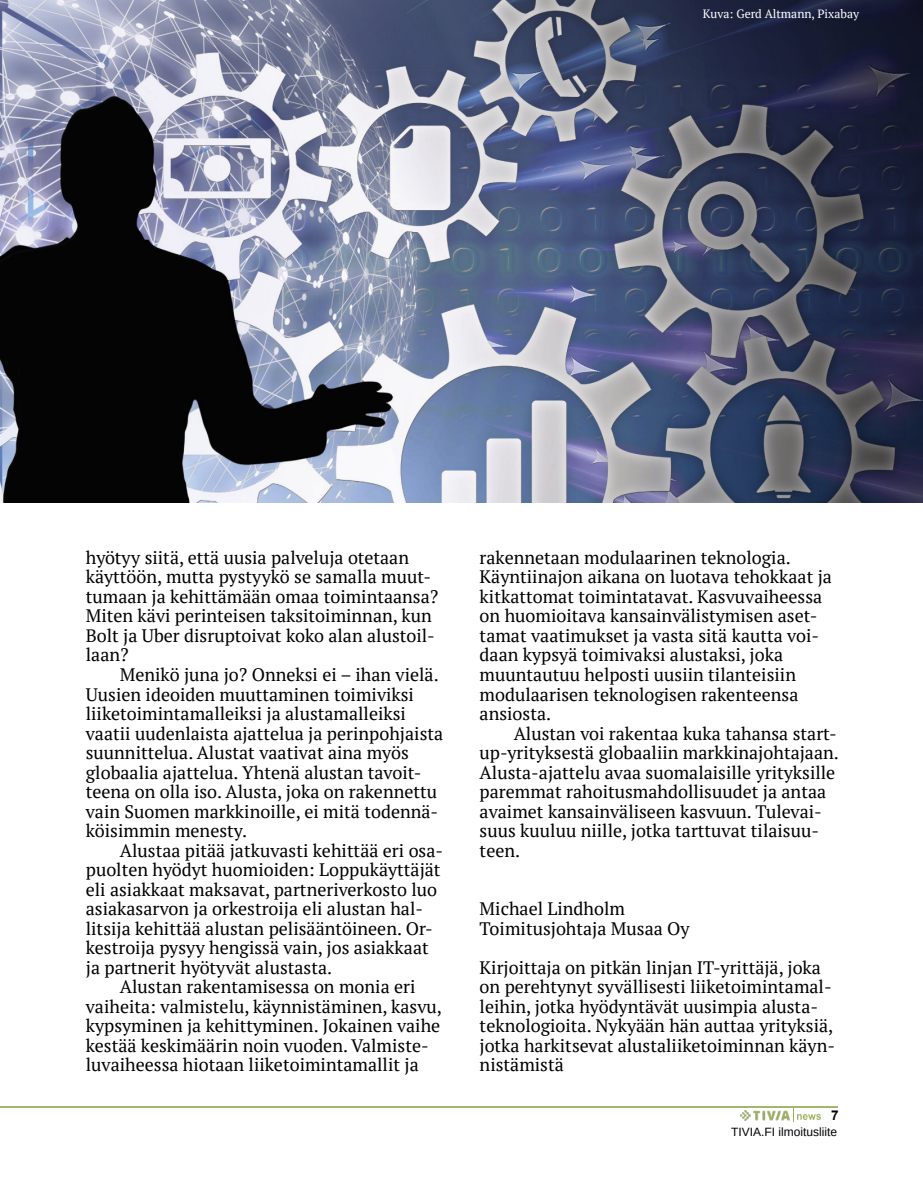
<style>
.page{position:relative;width:923px;height:1191px;background:#fff}
.page>*{position:absolute;margin:0;border:0;box-sizing:border-box;transform-origin:0 0}
.t1{font:18px/19.5px "PT Serif";color:#000}
.t2{font:700 13.5px "Arial";color:#000}
.t3{font:12px "PT Serif";color:#fff}
.t4{font:12px "Arimo";color:#000}
</style>
<div class="page">
<img style="left:0;top:0;width:923px;height:502px">
<img style="left:797px;top:1114px;width:24px;height:6px">
<svg style="left:793px;top:1107px;width:1px;height:15px"></svg>
<img style="left:740px;top:1110px;width:50px;height:10px">
<hr style="left:0;top:1106px;width:838px;height:1px;background:#a4b66b">
<p class="t3" style="left:703px;top:6px;width:158px">Kuva: Gerd Altmann, Pixabay</p>
<p class="t1" style="left:86px;top:547px;width:354px">hyötyy siitä, että uusia palveluja otetaan käyttöön, mutta pystyykö se samalla muut&shy;tumaan ja kehittämään omaa toimintaansa?<br>Miten kävi perinteisen taksitoiminnan, kun Bolt ja Uber disruptoivat koko alan alustoil&shy;laan?</p>
<p class="t1" style="left:86px;top:664px;width:359px;text-indent:34px">Menikö juna jo? Onneksi ei – ihan vielä.<br>Uusien ideoiden muuttaminen toimiviksi liiketoimintamalleiksi ja alustamalleiksi vaatii uudenlaista ajattelua ja perinpohjaista suunnittelua. Alustat vaativat aina myös globaalia ajattelua. Yhtenä alustan tavoit&shy;teena on olla iso. Alusta, joka on rakennettu vain Suomen markkinoille, ei mitä todennä&shy;köisimmin menesty.</p>
<p class="t1" style="left:120px;top:840px;width:325px">Alustaa pitää jatkuvasti kehittää eri osa-</p>
<p class="t1" style="left:86px;top:859px;width:356px">puolten hyödyt huomioiden: Loppukäyttäjät</p>
<p class="t1" style="left:86px;top:879px;width:353px">eli asiakkaat maksavat, partneriverkosto luo</p>
<p class="t1" style="left:86px;top:898px;width:339px">asiakasarvon ja orkestroija eli alustan hal-</p>
<p class="t1" style="left:86px;top:918px;width:348px">litsija kehittää alustan pelisääntöineen. Or-</p>
<p class="t1" style="left:86px;top:937px;width:344px">kestroija pysyy hengissä vain, jos asiakkaat</p>
<p class="t1" style="left:86px;top:957px;width:248px">ja partnerit hyötyvät alustasta.</p>
<p class="t1" style="left:120px;top:976px;width:297px">Alustan rakentamisessa on monia eri</p>
<p class="t1" style="left:86px;top:996px;width:358px">vaiheita: valmistelu, käynnistäminen, kasvu,</p>
<p class="t1" style="left:86px;top:1015px;width:356px">kypsyminen ja kehittyminen. Jokainen vaihe</p>
<p class="t1" style="left:86px;top:1035px;width:344px">kestää keskimäärin noin vuoden. Valmiste-</p>
<p class="t1" style="left:86px;top:1054px;width:334px">luvaiheessa hiotaan liiketoimintamallit ja</p>
<p class="t1" style="left:479px;top:547px;width:354px">rakennetaan modulaarinen teknologia.<br>Käyntiinajon aikana on luotava tehokkaat ja kitkattomat toimintatavat. Kasvuvaiheessa on huomioitava kansainvälistymisen aset&shy;tamat vaatimukset ja vasta sitä kautta voi&shy;daan kypsyä toimivaksi alustaksi, joka muuntautuu helposti uusiin tilanteisiin modulaarisen teknologisen rakenteensa ansiosta.</p>
<p class="t1" style="left:479px;top:723px;width:361px;text-indent:34px">Alustan voi rakentaa kuka tahansa start&shy;up-yrityksestä globaaliin markkinajohtajaan.<br>Alusta-ajattelu avaa suomalaisille yrityksille paremmat rahoitusmahdollisuudet ja antaa avaimet kansainväliseen kasvuun. Tulevai&shy;suus kuuluu niille, jotka tarttuvat tilaisuu&shy;teen.</p>
<p class="t1" style="left:479px;top:898px;width:211px">Michael Lindholm<br>Toimitusjohtaja Musaa Oy</p>
<p class="t1" style="left:479px;top:957px;width:357px">Kirjoittaja on pitkän linjan IT-yrittäjä, joka on perehtynyt syvällisesti liiketoimintamal&shy;leihin, jotka hyödyntävät uusimpia alusta&shy;teknologioita. Nykyään hän auttaa yrityksiä, jotka harkitsevat alustaliiketoiminnan käyn&shy;nistämistä</p>
<p class="t2" style="left:831px;top:1110px;width:9px">7</p>
<p class="t4" style="left:731px;top:1127px;width:108px">TIVIA.FI ilmoitusliite</p>
</div>
